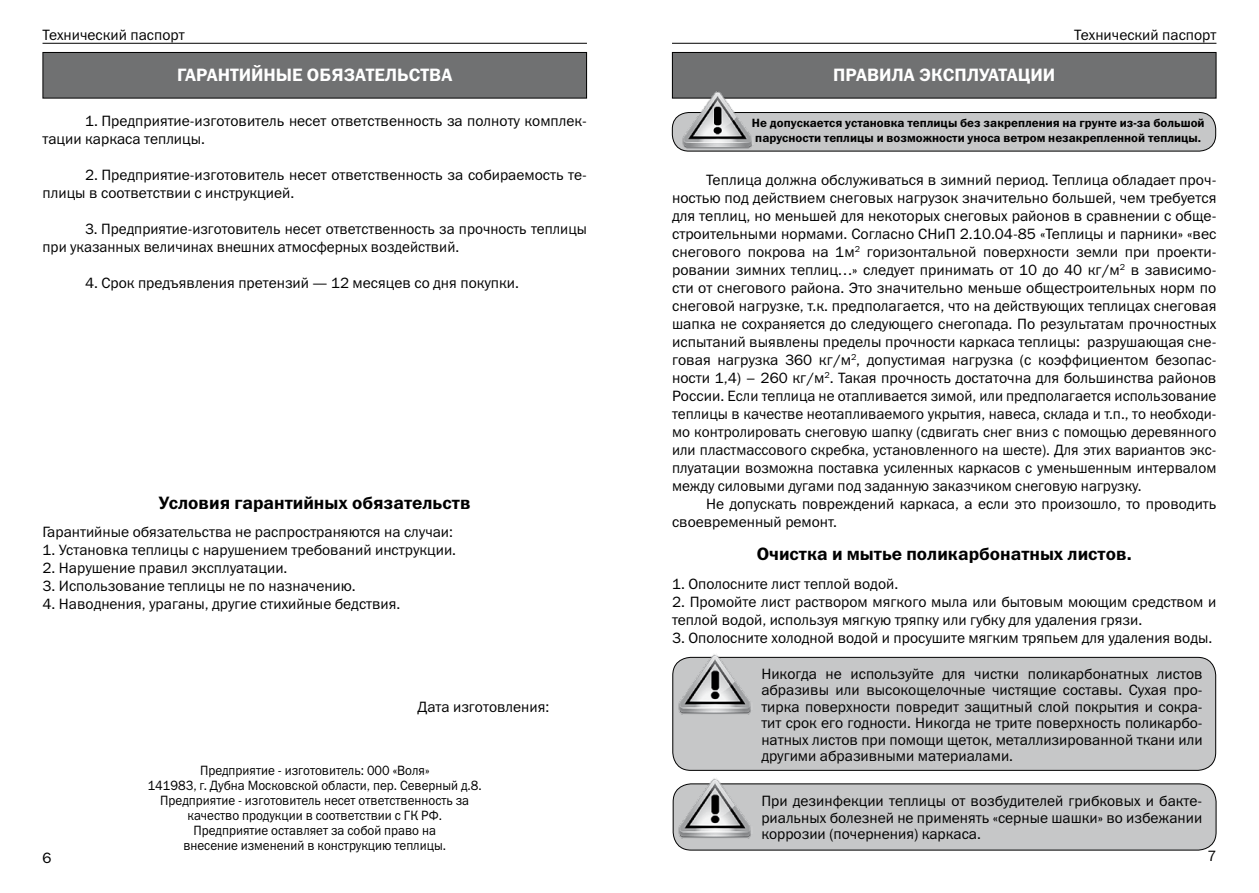
<style>
.page{position:relative;width:1259px;height:893px;background:#fff}
.page>*{position:absolute;margin:0;border:0;box-sizing:border-box;transform-origin:0 0}
.t1{font:18px "Franklin Gothic Demi C";color:#000}
.t2{font:18px "Franklin Gothic Demi C";color:#fff}
.t3{font:15px/18px "Franklin Gothic Book C";color:#000}
.t4{font:13.5px/15px "Franklin Gothic Book C";color:#000;text-align:center;scale:.94 1}
.t5{font:12px/15px "Franklin Gothic Demi C";color:#000}
</style>
<div class="page">
<hr style="left:672px;top:43px;width:544px;height:1px;background:#000">
<div style="left:672px;top:52px;width:544px;height:46px;background:#707172"></div>
<div style="left:672px;top:52px;width:544px;height:46px;border:1px solid #000"></div>
<hr style="left:43px;top:43px;width:544px;height:1px;background:#000">
<div style="left:43px;top:52px;width:543px;height:46px;background:#707172"></div>
<div style="left:43px;top:52px;width:544px;height:46px;border:1px solid #000"></div>
<div style="left:673px;top:657px;width:542px;height:113px;background:#c6c7c8;border-radius:18px"></div>
<div style="left:672px;top:657px;width:544px;height:114px;border:1px solid #000;border-radius:18px"></div>
<div style="left:673px;top:784px;width:543px;height:66px;background:#c6c7c8;border-radius:18px"></div>
<div style="left:673px;top:783px;width:543px;height:67px;border:1px solid #000;border-radius:18px"></div>
<img style="left:678px;top:654px;width:74px;height:61px">
<img style="left:678px;top:778px;width:74px;height:68px">
<div style="left:672px;top:113px;width:543px;height:38px;background:#c6c7c8;border-radius:16px"></div>
<div style="left:672px;top:112px;width:544px;height:39px;border:1px solid #000;border-radius:16px"></div>
<img style="left:682px;top:91px;width:71px;height:61px">
<p class="t3" style="left:43px;top:25px;width:144px">Технический паспорт</p>
<p class="t3" style="left:1074px;top:25px;width:144px">Технический паспорт</p>
<p class="t2" style="left:177px;top:64px;width:277px">ГАРАНТИЙНЫЕ ОБЯЗАТЕЛЬСТВА</p>
<p class="t2" style="left:833px;top:64px;width:223px">ПРАВИЛА ЭКСПЛУАТАЦИИ</p>
<p class="t3" style="left:43px;top:112px;width:546px;text-indent:43px">1. Предприятие-изготовитель несет ответственность за полноту комплек&shy;тации каркаса теплицы.</p>
<p class="t3" style="left:43px;top:166px;width:546px;text-indent:43px">2. Предприятие-изготовитель несет ответственность за собираемость те&shy;плицы в соответствии с инструкцией.</p>
<p class="t3" style="left:43px;top:220px;width:546px;text-indent:43px">3. Предприятие-изготовитель несет ответственность за прочность теплицы при указанных величинах внешних атмосферных воздействий.</p>
<p class="t3" style="left:85px;top:274px;width:435px">4. Срок предъявления претензий — 12 месяцев со дня покупки.</p>
<p class="t5" style="left:752px;top:115px;width:454px">Не допускается установка теплицы без закрепления на грунте из-за большой парусности теплицы и возможности уноса ветром незакрепленной теплицы.</p>
<p class="t3" style="left:672px;top:171px;width:546px;text-align:justify;text-indent:34px">Теплица должна обслуживаться в зимний период. Теплица обладает проч&shy;ностью под действием снеговых нагрузок значительно большей, чем требуется для теплиц, но меньшей для некоторых снеговых районов в сравнении с обще&shy;строительными нормами. Согласно СНиП 2.10.04-85 «Теплицы и парники» «вес снегового покрова на 1м<sup>2</sup> горизонтальной поверхности земли при проекти&shy;ровании зимних теплиц…» следует принимать от 10 до 40 кг/м<sup>2</sup> в зависимо&shy;сти от снегового района. Это значительно меньше общестроительных норм по снеговой нагрузке, т.к. предполагается, что на действующих теплицах снеговая шапка не сохраняется до следующего снегопада. По результатам прочностных испытаний выявлены пределы прочности каркаса теплицы: разрушающая сне&shy;говая нагрузка 360 кг/м<sup>2</sup>, допустимая нагрузка (с коэффициентом безопас&shy;ности 1,4) – 260 кг/м<sup>2</sup>. Такая прочность достаточна для большинства районов России. Если теплица не отапливается зимой, или предполагается использование теплицы в качестве неотапливаемого укрытия, навеса, склада и т.п., то необходи&shy;мо контролировать снеговую шапку (сдвигать снег вниз с помощью деревянного или пластмассового скребка, установленного на шесте). Для этих вариантов экс&shy;плуатации возможна поставка усиленных каркасов с уменьшенным интервалом между силовыми дугами под заданную заказчиком снеговую нагрузку.</p>
<p class="t3" style="left:672px;top:495px;width:546px;text-indent:34px">Не допускать повреждений каркаса, а если это произошло, то проводить своевременный ремонт.</p>
<p class="t1" style="left:159px;top:493px;width:313px">Условия гарантийных обязательств</p>
<p class="t3" style="left:43px;top:522px;width:412px">Гарантийные обязательства не распространяются на случаи:</p>
<p class="t3" style="left:43px;top:540px;width:415px">1. Установка теплицы с нарушением требований инструкции.</p>
<p class="t3" style="left:43px;top:558px;width:246px">2. Нарушение правил эксплуатации.</p>
<p class="t3" style="left:43px;top:576px;width:315px">3. Использование теплицы не по назначению.</p>
<p class="t3" style="left:43px;top:594px;width:359px">4. Наводнения, ураганы, другие стихийные бедствия.</p>
<p class="t1" style="left:756px;top:544px;width:376px">Очистка и мытье поликарбонатных листов.</p>
<p class="t3" style="left:672px;top:575px;width:228px">1. Ополосните лист теплой водой.</p>
<p class="t3" style="left:672px;top:593px;width:546px">2. Промойте лист раствором мягкого мыла или бытовым моющим средством и теплой водой, используя мягкую тряпку или губку для удаления грязи.</p>
<p class="t3" style="left:672px;top:629px;width:542px">3. Ополосните холодной водой и просушите мягким тряпьем для удаления воды.</p>
<p class="t3" style="left:761px;top:665px;width:443px;line-height:16.5px;text-align:justify">Никогда не используйте для чистки поликарбонатных листов абразивы или высокощелочные чистящие составы. Сухая про&shy;тирка поверхности повредит защитный слой покрытия и сокра&shy;тит срок его годности. Никогда не трите поверхность поликарбо&shy;натных листов при помощи щеток, металлизированной ткани или другими абразивными материалами.</p>
<p class="t3" style="left:761px;top:793px;width:442px;line-height:16.5px;text-align:justify">При дезинфекции теплицы от возбудителей грибковых и бакте&shy;риальных болезней не применять «cерные шашки» во избежании коррозии (почернения) каркаса.</p>
<p class="t3" style="left:417px;top:698px;width:133px">Дата изготовления:</p>
<p class="t4" style="left:148px;top:763px;width:357px">Предприятие - изготовитель: 000 «Воля»<br>141983, г. Дубна Московской области, пер. Северный д.8.<br>Предприятие - изготовитель несет ответственность за качество продукции в соответствии с ГК РФ.<br>Предприятие оставляет за собой право на<br>внесение изменений в конструкцию теплицы.</p>
<p class="t3" style="left:43px;top:848px;width:10px">6</p>
<p class="t3" style="left:1207px;top:847px;width:10px">7</p>
</div>
